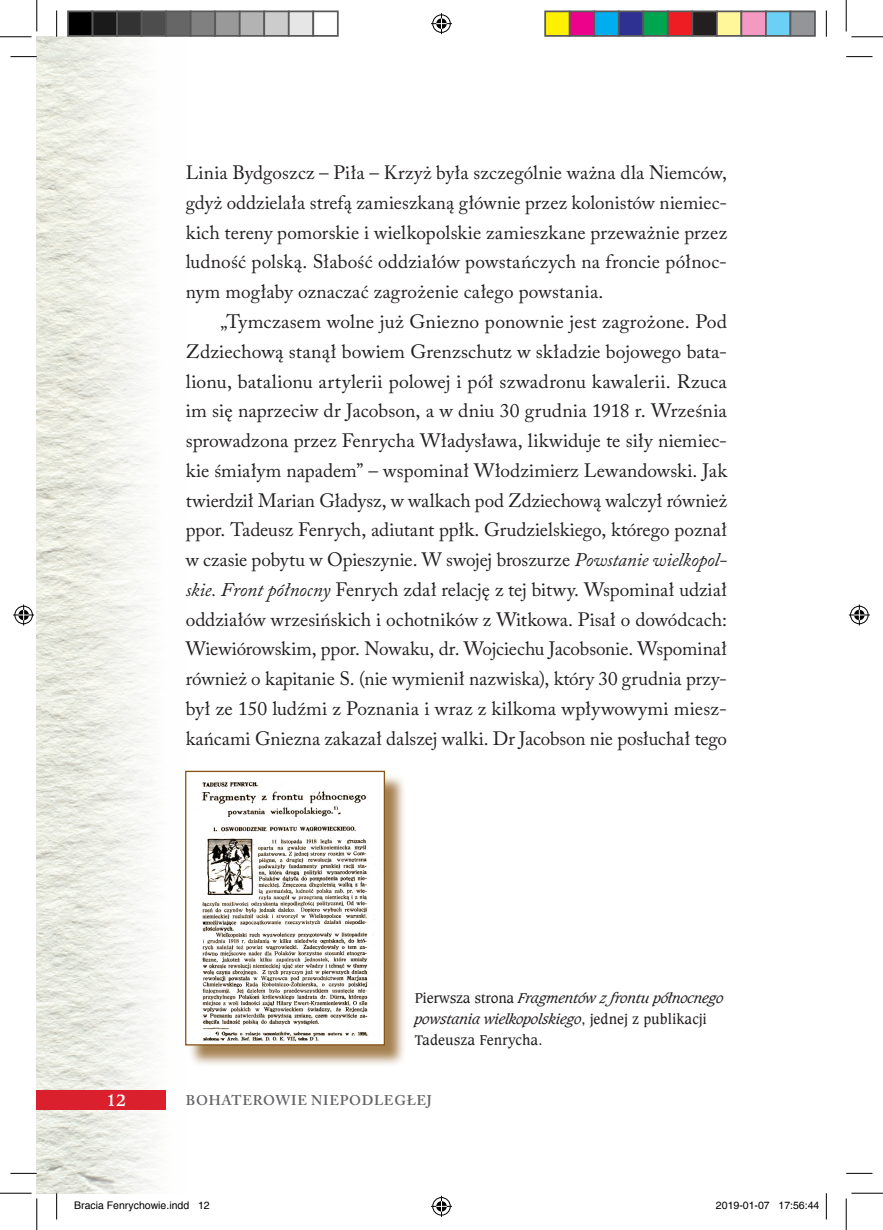
<style>
.page{position:relative;width:883px;height:1230px;background:#fff}
.page>*{position:absolute;margin:0;border:0;box-sizing:border-box;transform-origin:0 0}
.Akapit_WC_-_s_a{font:19.25px/29.8px "Adobe Caslon Pro";letter-spacing:.005em;color:#231f20;text-align:justify}
.t1{font:700 17.5px "Caxton Bk EU";color:#fff}
.Rys__podpis_-_s_n{font:italic 14.88px/21px "Caxton Bk EU";letter-spacing:-.02em;color:#231f20}
.t2{font:600 14px "Adobe Caslon Pro";letter-spacing:.055em;color:#636366}
.t3{font:10.5px "Helvetica";color:#000}
.s1{font-style:italic}
.s2{font-style:normal}
</style>
<div class="page">
<img style="left:37px;top:37px;width:149px;height:1156px">
<div style="left:37px;top:1090px;width:129px;height:19px;background:#da202d"></div>
<div style="left:188px;top:773px;width:218px;height:294px;background:#875617;opacity:.75"></div>
<img style="left:187px;top:772px;width:196px;height:271px">
<div style="left:185px;top:770px;width:200px;height:275px;border:1px solid #875617"></div>
<svg style="left:10px;top:56px;width:27px;height:1px"></svg>
<svg style="left:846px;top:56px;width:26px;height:1px"></svg>
<svg style="left:10px;top:1172px;width:27px;height:1px"></svg>
<svg style="left:846px;top:1172px;width:26px;height:1px"></svg>
<svg style="left:56px;top:10px;width:1px;height:27px"></svg>
<svg style="left:56px;top:1193px;width:1px;height:26px"></svg>
<svg style="left:825px;top:10px;width:1px;height:27px"></svg>
<svg style="left:825px;top:1193px;width:1px;height:26px"></svg>
<hr style="left:0;top:36px;width:32px;height:1px;background:#000">
<hr style="left:851px;top:36px;width:31px;height:1px;background:#000">
<hr style="left:0;top:1192px;width:32px;height:1px;background:#000">
<hr style="left:851px;top:1192px;width:31px;height:1px;background:#000">
<hr style="left:36px;top:0;width:1px;height:31px;background:#000">
<hr style="left:36px;top:1198px;width:1px;height:31px;background:#000">
<hr style="left:845px;top:0;width:1px;height:31px;background:#000">
<hr style="left:845px;top:1198px;width:1px;height:31px;background:#000">
<svg style="left:431px;top:13px;width:21px;height:21px"></svg>
<svg style="left:431px;top:1195px;width:21px;height:21px"></svg>
<svg style="left:13px;top:604px;width:21px;height:21px"></svg>
<svg style="left:848px;top:604px;width:21px;height:21px"></svg>
<div style="left:68px;top:11px;width:24px;height:25px;background:#000"></div>
<div style="left:67px;top:10px;width:26px;height:27px;border:2px solid #595959"></div>
<div style="left:92px;top:11px;width:25px;height:25px;background:#1a1a1a"></div>
<div style="left:92px;top:10px;width:26px;height:27px;border:2px solid #595959"></div>
<div style="left:117px;top:11px;width:24px;height:25px;background:#333"></div>
<div style="left:116px;top:10px;width:26px;height:27px;border:2px solid #595959"></div>
<div style="left:141px;top:11px;width:25px;height:25px;background:#4d4d4d"></div>
<div style="left:141px;top:10px;width:26px;height:27px;border:2px solid #595959"></div>
<div style="left:166px;top:11px;width:24px;height:25px;background:#666"></div>
<div style="left:165px;top:10px;width:26px;height:27px;border:2px solid #595959"></div>
<div style="left:190px;top:11px;width:25px;height:25px;background:#808080"></div>
<div style="left:190px;top:10px;width:26px;height:27px;border:2px solid #595959"></div>
<div style="left:215px;top:11px;width:24px;height:25px;background:#999"></div>
<div style="left:214px;top:10px;width:26px;height:27px;border:2px solid #595959"></div>
<div style="left:239px;top:11px;width:25px;height:25px;background:#b3b3b3"></div>
<div style="left:239px;top:10px;width:26px;height:27px;border:2px solid #595959"></div>
<div style="left:264px;top:11px;width:24px;height:25px;background:#ccc"></div>
<div style="left:263px;top:10px;width:26px;height:27px;border:2px solid #595959"></div>
<div style="left:288px;top:11px;width:25px;height:25px;background:#e6e6e6"></div>
<div style="left:288px;top:10px;width:26px;height:27px;border:2px solid #595959"></div>
<div style="left:312px;top:10px;width:26px;height:27px;border:2px solid #595959"></div>
<div style="left:545px;top:11px;width:24px;height:25px;background:#fff101"></div>
<div style="left:544px;top:10px;width:26px;height:27px;border:2px solid #595959"></div>
<div style="left:569px;top:11px;width:25px;height:25px;background:#ed028c"></div>
<div style="left:568px;top:10px;width:26px;height:27px;border:2px solid #595959"></div>
<div style="left:594px;top:11px;width:24px;height:25px;background:#00aeef"></div>
<div style="left:593px;top:10px;width:26px;height:27px;border:2px solid #595959"></div>
<div style="left:618px;top:11px;width:25px;height:25px;background:#2e3092"></div>
<div style="left:617px;top:10px;width:26px;height:27px;border:2px solid #595959"></div>
<div style="left:643px;top:11px;width:24px;height:25px;background:#00a54f"></div>
<div style="left:642px;top:10px;width:26px;height:27px;border:2px solid #595959"></div>
<div style="left:667px;top:11px;width:25px;height:25px;background:#ee1d23"></div>
<div style="left:666px;top:10px;width:26px;height:27px;border:2px solid #595959"></div>
<div style="left:692px;top:11px;width:24px;height:25px;background:#231f20"></div>
<div style="left:691px;top:10px;width:26px;height:27px;border:2px solid #595959"></div>
<div style="left:716px;top:11px;width:25px;height:25px;background:#fff79a"></div>
<div style="left:715px;top:10px;width:26px;height:27px;border:2px solid #595959"></div>
<div style="left:741px;top:11px;width:24px;height:25px;background:#f499c2"></div>
<div style="left:740px;top:10px;width:26px;height:27px;border:2px solid #595959"></div>
<div style="left:765px;top:11px;width:25px;height:25px;background:#6bcff6"></div>
<div style="left:764px;top:10px;width:26px;height:27px;border:2px solid #595959"></div>
<div style="left:790px;top:11px;width:24px;height:25px;background:#939598"></div>
<div style="left:789px;top:10px;width:26px;height:27px;border:2px solid #595959"></div>
<p class="Akapit_WC_-_s_a" style="left:186px;top:158px;width:542px">Linia Bydgoszcz – Piła – Krzyż była szczególnie ważna dla Niemców, gdyż oddzielała strefą zamieszkaną głównie przez kolonistów niemiec&shy;kich tereny pomorskie i wielkopolskie zamieszkane przeważnie przez ludność polską. Słabość oddziałów powstańczych na froncie północ&shy;nym mogłaby oznaczać zagrożenie całego powstania.</p>
<p class="Akapit_WC_-_s_a" style="left:186px;top:306px;width:542px;text-indent:35px">„Tymczasem wolne już Gniezno ponownie jest zagrożone. Pod Zdziechową stanął bowiem Grenzschutz w składzie bojowego bata&shy;lionu, batalionu artylerii polowej i pół szwadronu kawalerii. Rzuca im się naprzeciw dr Jacobson, a w dniu 30 grudnia 1918 r. Września sprowadzona przez Fenrycha Władysława, likwiduje te siły niemiec&shy;kie śmiałym napadem” – wspominał Włodzimierz Lewandowski. Jak twierdził Marian Gładysz, w walkach pod Zdziechową walczył również ppor. Tadeusz Fenrych, adiutant ppłk. Grudzielskiego, którego poznał w czasie pobytu w Opieszynie. W swojej broszurze <span class="s1">Powstanie wielkopol&shy;skie. Front północny</span> Fenrych zdał relację z tej bitwy. Wspominał udział oddziałów wrzesińskich i ochotników z Witkowa. Pisał o dowódcach:<br>Wiewiórowskim, ppor. Nowaku, dr. Wojciechu Jacobsonie. Wspominał również o kapitanie S. (nie wymienił nazwiska), który 30 grudnia przy&shy;był ze 150 ludźmi z Poznania i wraz z kilkoma wpływowymi miesz&shy;kańcami Gniezna zakazał dalszej walki. Dr Jacobson nie posłuchał tego</p>
<p class="Rys__podpis_-_s_n" style="left:414px;top:987px;width:310px"><span class="s2">Pierwsza strona</span> Fragmentów z frontu północnego powstania wielkopolskiego<span class="s2">, jednej z publikacji<br>Tadeusza Fenrycha.</span></p>
<p class="t1" style="left:106px;top:1088px;width:22px">12</p>
<p class="t2" style="left:186px;top:1092px;width:247px">BOHATEROWIE NIEPODLEGŁEJ</p>
<p class="t3" style="left:74px;top:1199px;width:137px">Bracia Fenrychowie.indd 12</p>
<p class="t3" style="left:715px;top:1199px;width:105px">2019-01-07 17:56:44</p>
</div>
